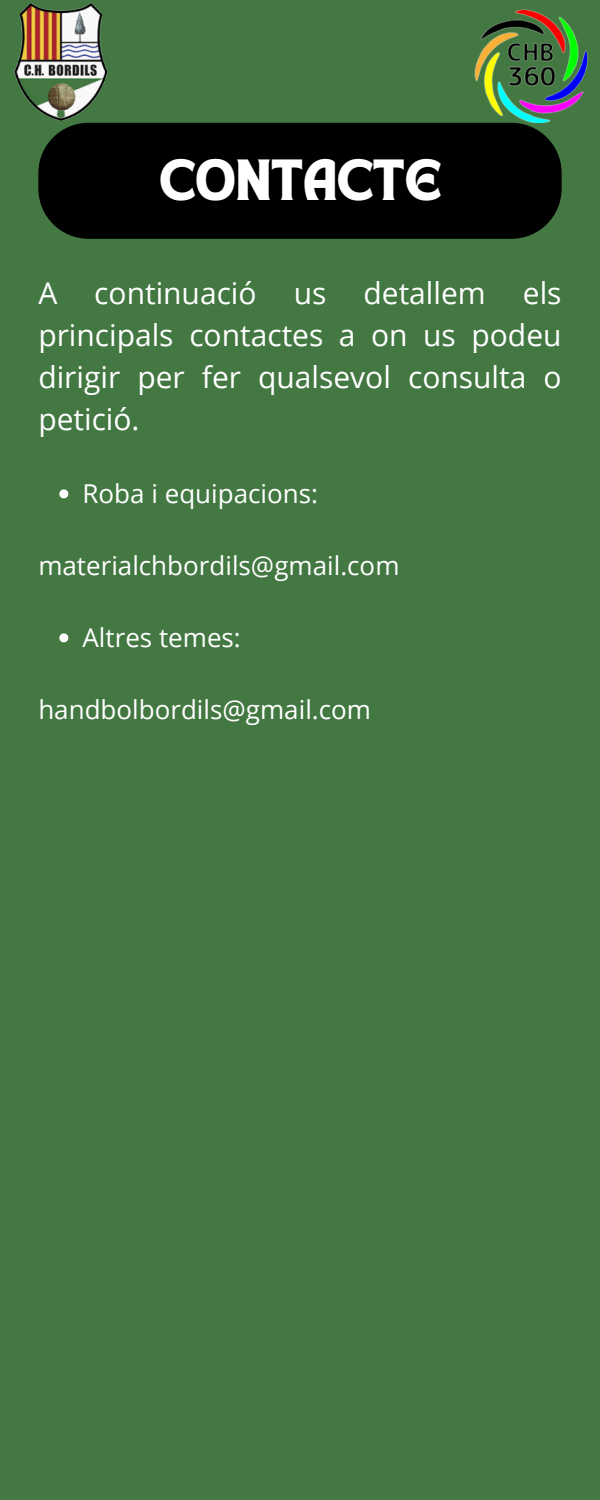
<style>
.page{position:relative;width:600px;height:1500px;background:#437842}
.page>*{position:absolute;margin:0;border:0;box-sizing:border-box;transform-origin:0 0}
.t1{font:42px "TANHEADLINE";color:#fff}
.t2{font:30px/42px "Open Sans";color:#fff;text-align:justify}
.t3{font:26px "Open Sans";color:#fff}
</style>
<div class="page">
<div style="left:38px;top:123px;width:524px;height:116px;background:#000;border-radius:50px"></div>
<img style="left:14px;top:2px;width:109px;height:121px">
<img style="left:459px;top:9px;width:129px;height:127px">
<svg style="left:59px;top:489px;width:9px;height:9px"></svg>
<svg style="left:59px;top:633px;width:9px;height:9px"></svg>
<h1 class="t1" style="left:159px;top:157px;width:283px">CONTACTE</h1>
<p class="t2" style="left:38px;top:272px;width:525px">A continuació us detallem els principals contactes a on us podeu dirigir per fer qualsevol consulta o petició.</p>
<p class="t3" style="left:83px;top:475px;width:237px">Roba i equipacions:</p>
<p class="t3" style="left:38px;top:547px;width:363px">materialchbordils@gmail.com</p>
<p class="t3" style="left:83px;top:619px;width:160px">Altres temes:</p>
<p class="t3" style="left:38px;top:691px;width:334px">handbolbordils@gmail.com</p>
</div>
